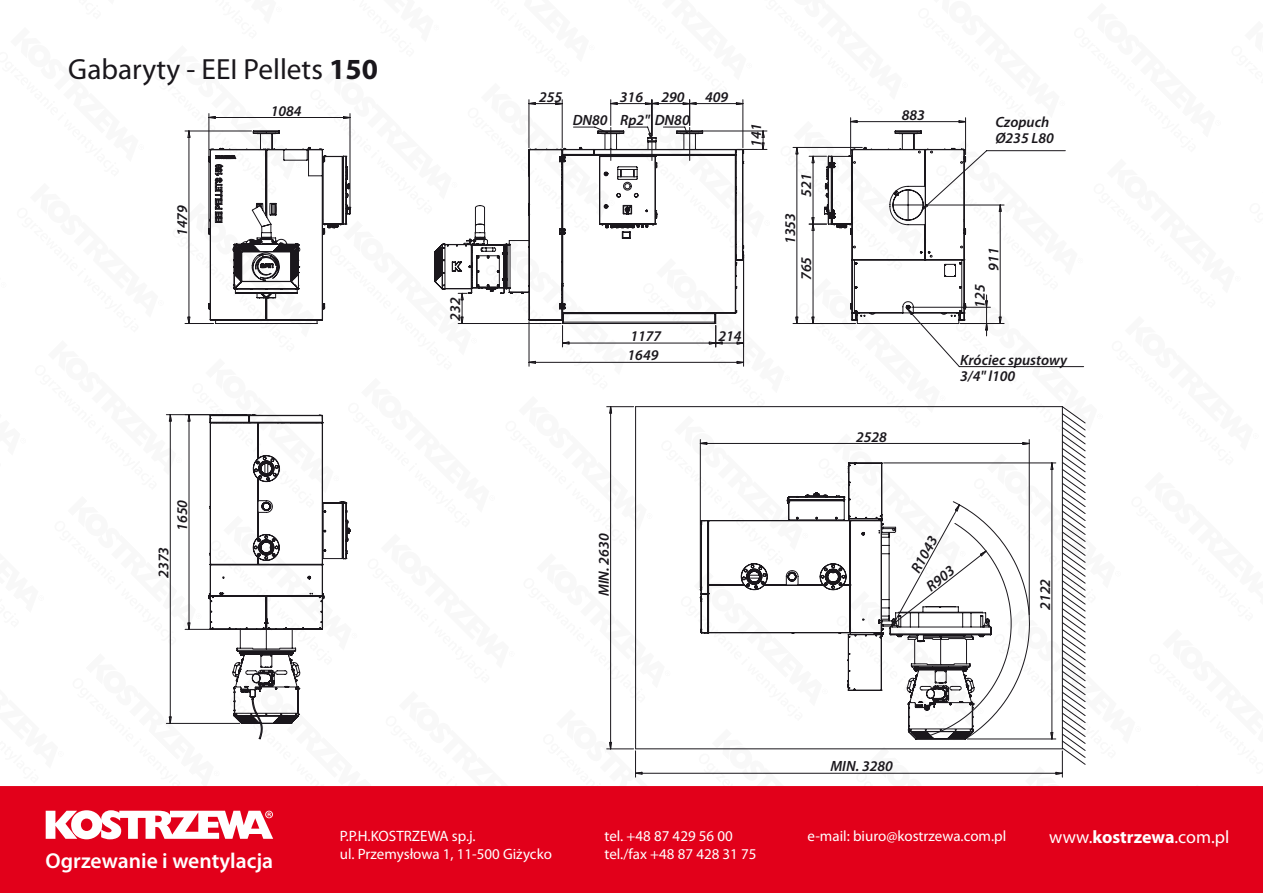
<style>
.page{position:relative;width:1263px;height:893px;background:#fff}
.page>*{position:absolute;margin:0;border:0;box-sizing:border-box;transform-origin:0 0}
.t1{font:29.25px "Myriad Pro";color:#1a171c}
.t2{font:600 21.6px "Myriad Pro";color:#fff}
.t3{font:18px "Myriad Pro";color:#fff}
.t4{font:15px/18px "Myriad Pro";color:#fff}
.t5{font:italic 600 14.85px/16px "Myriad Pro";color:#1a171c}
.s1{font-weight:700}
</style>
<div class="page">
<div style="left:0;top:786px;width:1263px;height:107px;background:#e2001a"></div>
<svg style="left:46px;top:810px;width:227px;height:29px"></svg>
<hr style="left:965px;top:118px;width:1px;height:37px;background:#1a171c">
<hr style="left:850px;top:118px;width:1px;height:37px;background:#1a171c">
<hr style="left:651px;top:100px;width:1px;height:36px;background:#1a171c">
<hr style="left:562px;top:100px;width:1px;height:48px;background:#1a171c">
<hr style="left:528px;top:100px;width:1px;height:48px;background:#1a171c">
<hr style="left:742px;top:100px;width:1px;height:48px;background:#1a171c">
<hr style="left:166px;top:723px;width:74px;height:1px;background:#1a171c">
<hr style="left:166px;top:414px;width:85px;height:1px;background:#1a171c">
<hr style="left:961px;top:323px;width:43px;height:1px;background:#1a171c">
<hr style="left:925px;top:205px;width:79px;height:1px;background:#1a171c">
<hr style="left:793px;top:323px;width:62px;height:1px;background:#1a171c">
<hr style="left:185px;top:629px;width:49px;height:1px;background:#1a171c">
<svg style="left:850px;top:120px;width:117px;height:4px"></svg>
<svg style="left:208px;top:102px;width:483px;height:28px"></svg>
<svg style="left:689px;top:100px;width:55px;height:25px"></svg>
<svg style="left:168px;top:414px;width:4px;height:310px"></svg>
<svg style="left:187px;top:130px;width:612px;height:500px"></svg>
<svg style="left:528px;top:360px;width:217px;height:4px"></svg>
<svg style="left:809px;top:130px;width:193px;height:206px"></svg>
<svg style="left:433px;top:130px;width:312px;height:194px"></svg>
<svg style="left:651px;top:138px;width:5px;height:23px"></svg>
<svg style="left:607px;top:405px;width:479px;height:372px"></svg>
<svg style="left:185px;top:130px;width:166px;height:194px"></svg>
<svg style="left:208px;top:414px;width:143px;height:326px"></svg>
<h1 class="t1" style="left:68px;top:51px;width:311px">Gabaryty - EEI Pellets <span class="s1">150</span></h1>
<p class="t5" style="left:174px;top:236px;width:32px;rotate:-90deg">1479</p>
<p class="t5" style="left:271px;top:102px;width:32px">1084</p>
<p class="t5" style="left:155px;top:578px;width:32px;rotate:-90deg">2373</p>
<p class="t5" style="left:174px;top:531px;width:32px;rotate:-90deg">1650</p>
<p class="t5" style="left:447px;top:321px;width:25px;rotate:-90deg">232</p>
<p class="t5" style="left:539px;top:88px;width:25px">255</p>
<p class="t5" style="left:620px;top:88px;width:66px">316 290</p>
<p class="t5" style="left:705px;top:88px;width:25px">409</p>
<p class="t5" style="left:573px;top:112px;width:119px">DN80 Rp2" DN80</p>
<p class="t5" style="left:748px;top:147px;width:25px;rotate:-90deg">141</p>
<p class="t5" style="left:630px;top:328px;width:32px">1177</p>
<p class="t5" style="left:627px;top:347px;width:32px">1649</p>
<p class="t5" style="left:718px;top:328px;width:25px">214</p>
<p class="t5" style="left:798px;top:197px;width:25px;rotate:-90deg">521</p>
<p class="t5" style="left:782px;top:244px;width:32px;rotate:-90deg">1353</p>
<p class="t5" style="left:798px;top:280px;width:25px;rotate:-90deg">765</p>
<p class="t5" style="left:595px;top:596px;width:64px;rotate:-90deg">MIN. 2630</p>
<p class="t5" style="left:902px;top:106px;width:25px">883</p>
<p class="t5" style="left:995px;top:114px;width:60px">Czopuch<br>Ø235 L80</p>
<p class="t5" style="left:856px;top:428px;width:32px">2528</p>
<p class="t5" style="left:985px;top:271px;width:25px;rotate:-90deg">911</p>
<p class="t5" style="left:971px;top:307px;width:25px;rotate:-90deg">125</p>
<p class="t5" style="left:960px;top:351px;width:108px">Króciec spustowy<br>3/4" l100</p>
<p class="t5" style="left:907px;top:567px;width:41px;rotate:-61deg">R1043</p>
<p class="t5" style="left:923px;top:581px;width:33px;rotate:-38deg">R903</p>
<p class="t5" style="left:1037px;top:610px;width:32px;rotate:-90deg">2122</p>
<p class="t5" style="left:830px;top:758px;width:64px">MIN. 3280</p>
<h2 class="t2" style="left:46px;top:847px;width:229px">Ogrzewanie i wentylacja</h2>
<p class="t4" style="left:340px;top:826px;width:214px">P.P.H.KOSTRZEWA sp.j.<br>ul. Przemysłowa 1, 11-500 Giżycko</p>
<p class="t4" style="left:604px;top:826px;width:154px">tel. +48 87 429 56 00 tel./fax +48 87 428 31 75</p>
<p class="t4" style="left:807px;top:826px;width:200px">e-mail: biuro@kostrzewa.com.pl</p>
<p class="t3" style="left:1049px;top:826px;width:182px">www.<span class="s1">kostrzewa</span>.com.pl</p>
</div>
